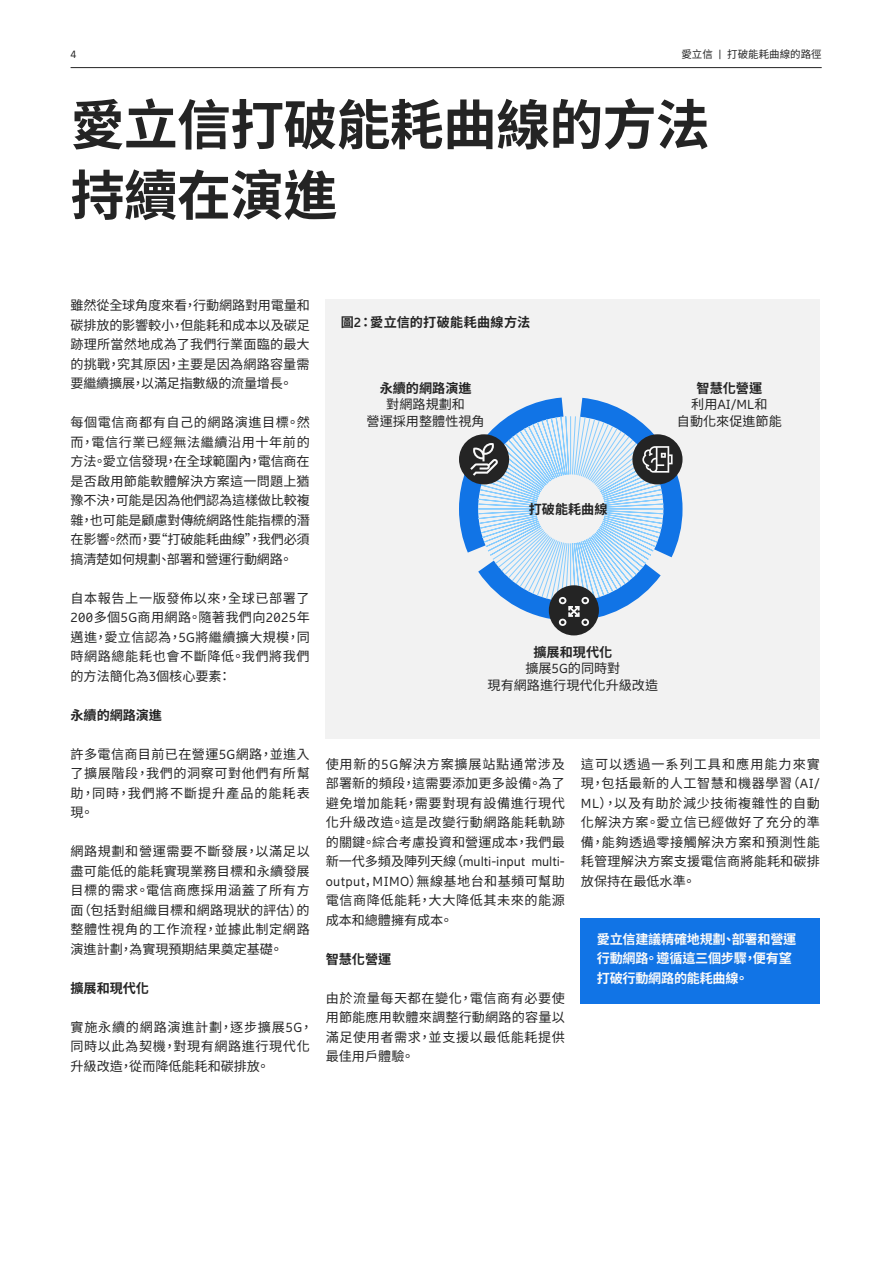
<style>
.page{position:relative;width:893px;height:1263px;background:#fff}
.page>*{position:absolute;margin:0;border:0;box-sizing:border-box;transform-origin:0 0}
.Headline_1_BLACK{font:700 54px/70.5px "Noto Sans CJ Ktc";letter-spacing:-.015em;color:#242424}
.Body_copy_indent_BLA{font:13.2px/19.5px "Noto Sans CJ Ktc";letter-spacing:.015em;color:#242424;text-align:justify}
.Body_copy_indent_BLA-2{font:13.2px/19.5px "Noto Sans CJ Ktc";letter-spacing:.045em;color:#242424}
.Pullout_text_WHITE{font:700 13.2px/19.5px "Noto Sans CJ Ktc";letter-spacing:-.02em;color:#fafafa}
.Graph_title_BLACK{font:700 13.2px "Noto Sans CJ Ktc";color:#242424}
.Body_copy_indent_BLA-3{font:700 13.2px "Noto Sans CJ Ktc";letter-spacing:-.005em;color:#242424}
.Graph_title_BLACK-2{font:700 13.2px "Noto Sans CJ Ktc";letter-spacing:.02em;color:#242424}
.t1{font:10.5px "Noto Sans CJ Ktc";color:#242424}
.t2{font:10.5px "Ericsson Hilda";color:#242424}
.s1{font-family:"Ericsson Hilda"}
</style>
<div class="page">
<hr style="left:71px;top:67px;width:751px;height:1px;background:#242424">
<div style="left:326px;top:299px;width:494px;height:440px;background:#f2f2f2"></div>
<div style="left:581px;top:918px;width:239px;height:85px;background:#1174e6"></div>
<svg style="left:459px;top:397px;width:224px;height:233px"></svg>
<div style="left:459px;top:434px;width:50px;height:50px;background:#242424;border-radius:50%"></div>
<div style="left:632px;top:434px;width:50px;height:50px;background:#242424;border-radius:50%"></div>
<div style="left:549px;top:585px;width:50px;height:50px;background:#242424;border-radius:50%"></div>
<svg style="left:470px;top:416px;width:203px;height:210px"></svg>
<p class="t2" style="left:71px;top:48px;width:7px">4</p>
<p class="t1" style="left:681px;top:48px;width:142px">愛立信ﾠ<span class="s1">|</span>ﾠ打破能耗曲線的路徑</p>
<p class="Headline_1_BLACK" style="left:71px;top:91px;width:641px">愛立信打破能耗曲線的方法持續在演進</p>
<p class="Body_copy_indent_BLA" style="left:71px;top:296px;width:241px">雖然從全球角度來看，行動網路對用電量和碳排放的影響較小，但能耗和成本以及碳足跡理所當然地成為了我們行業面臨的最大的挑戰，究其原因，主要是因為網路容量需要繼續擴展，以滿足指數級的流量增長。</p>
<p class="Body_copy_indent_BLA" style="left:71px;top:413px;width:241px">每個電信商都有自己的網路演進目標。然而，電信行業已經無法繼續沿用十年前的方法。愛立信發現，在全球範圍內，電信商在是否啟用節能軟體解決方案這一問題上猶豫不決，可能是因為他們認為這樣做比較複雜，也可能是顧慮對傳統網路性能指標的潛在影響。然而，要“打破能耗曲線”，我們必須搞清楚如何規劃、部署和營運行動網路。</p>
<p class="Body_copy_indent_BLA" style="left:71px;top:588px;width:241px">自本報告上一版發佈以來，全球已部署了<span class="s1">200</span>多個<span class="s1">5G</span>商用網路。隨著我們向<span class="s1">2025</span>年邁進，愛立信認為，<span class="s1">5G</span>將繼續擴大規模，同時網路總能耗也會不斷降低。我們將我們的方法簡化為<span class="s1">3</span>個核心要素：</p>
<p class="Body_copy_indent_BLA-3" style="left:71px;top:707px;width:93px">永續的網路演進</p>
<p class="Body_copy_indent_BLA" style="left:71px;top:744px;width:241px">許多電信商目前已在營運<span class="s1">5G</span>網路，並進入了擴展階段，我們的洞察可對他們有所幫助，同時，我們將不斷提升產品的能耗表現。</p>
<p class="Body_copy_indent_BLA" style="left:71px;top:842px;width:241px">網路規劃和營運需要不斷發展，以滿足以盡可能低的能耗實現業務目標和永續發展目標的需求。電信商應採用涵蓋了所有方面（包括對組織目標和網路現狀的評估）的整體性視角的工作流程，並據此制定網路演進計劃，為實現預期結果奠定基礎。</p>
<p class="Body_copy_indent_BLA-3" style="left:71px;top:980px;width:80px">擴展和現代化</p>
<p class="Body_copy_indent_BLA-2" style="left:71px;top:1017px;width:244px">實施永續的網路演進計劃，逐步擴展<span class="s1">5G</span>，同時以此為契機，對現有網路進行現代化升級改造，從而降低能耗和碳排放。</p>
<p class="Graph_title_BLACK-2" style="left:341px;top:314px;width:191px">圖<span class="s1">2</span>：愛立信的打破能耗曲線方法</p>
<p class="Graph_title_BLACK" style="left:380px;top:380px;width:93px">永續的網路演進</p>
<p class="Body_copy_indent_BLA" style="left:367px;top:396px;width:120px;line-height:16.5px;text-align:center">對網路規劃和<br>營運採用整體性視角</p>
<p class="Graph_title_BLACK" style="left:529px;top:502px;width:80px">打破能耗曲線</p>
<p class="Graph_title_BLACK" style="left:697px;top:380px;width:67px">智慧化營運</p>
<p class="Body_copy_indent_BLA" style="left:677px;top:396px;width:106px;line-height:16.5px;text-align:center">利用<span class="s1">AI/ML</span>和<br>自動化來促進節能</p>
<p class="Graph_title_BLACK" style="left:533px;top:644px;width:80px">擴展和現代化</p>
<p class="Body_copy_indent_BLA" style="left:488px;top:660px;width:172px;line-height:16.5px;text-align:center">擴展<span class="s1">5G</span>的同時對<br>現有網路進行現代化升級改造</p>
<p class="Body_copy_indent_BLA" style="left:326px;top:754px;width:241px">使用新的<span class="s1">5G</span>解決方案擴展站點通常涉及部署新的頻段，這需要添加更多設備。為了避免增加能耗，需要對現有設備進行現代化升級改造。這是改變行動網路能耗軌跡的關鍵。綜合考慮投資和營運成本，我們最新一代多頻及陣列天線（<span class="s1">multi-input multi&shy;output</span>,<span class="s1">MIMO</span>）無線基地台和基頻可幫助電信商降低能耗，大大降低其未來的能源成本和總體擁有成本。</p>
<p class="Body_copy_indent_BLA-3" style="left:326px;top:951px;width:67px">智慧化營運</p>
<p class="Body_copy_indent_BLA" style="left:326px;top:988px;width:241px">由於流量每天都在變化，電信商有必要使用節能應用軟體來調整行動網路的容量以滿足使用者需求，並支援以最低能耗提供最佳用戶體驗。</p>
<p class="Body_copy_indent_BLA" style="left:581px;top:754px;width:241px">這可以透過一系列工具和應用能力來實現，包括最新的人工智慧和機器學習（<span class="s1">AI/ ML</span>），以及有助於減少技術複雜性的自動化解決方案。愛立信已經做好了充分的準備，能夠透過零接觸解決方案和預測性能耗管理解決方案支援電信商將能耗和碳排放保持在最低水準。</p>
<p class="Pullout_text_WHITE" style="left:597px;top:929px;width:201px">愛立信建議精確地規劃、部署和營運行動網路。遵循這三個步驟，便有望打破行動網路的能耗曲線。</p>
</div>
